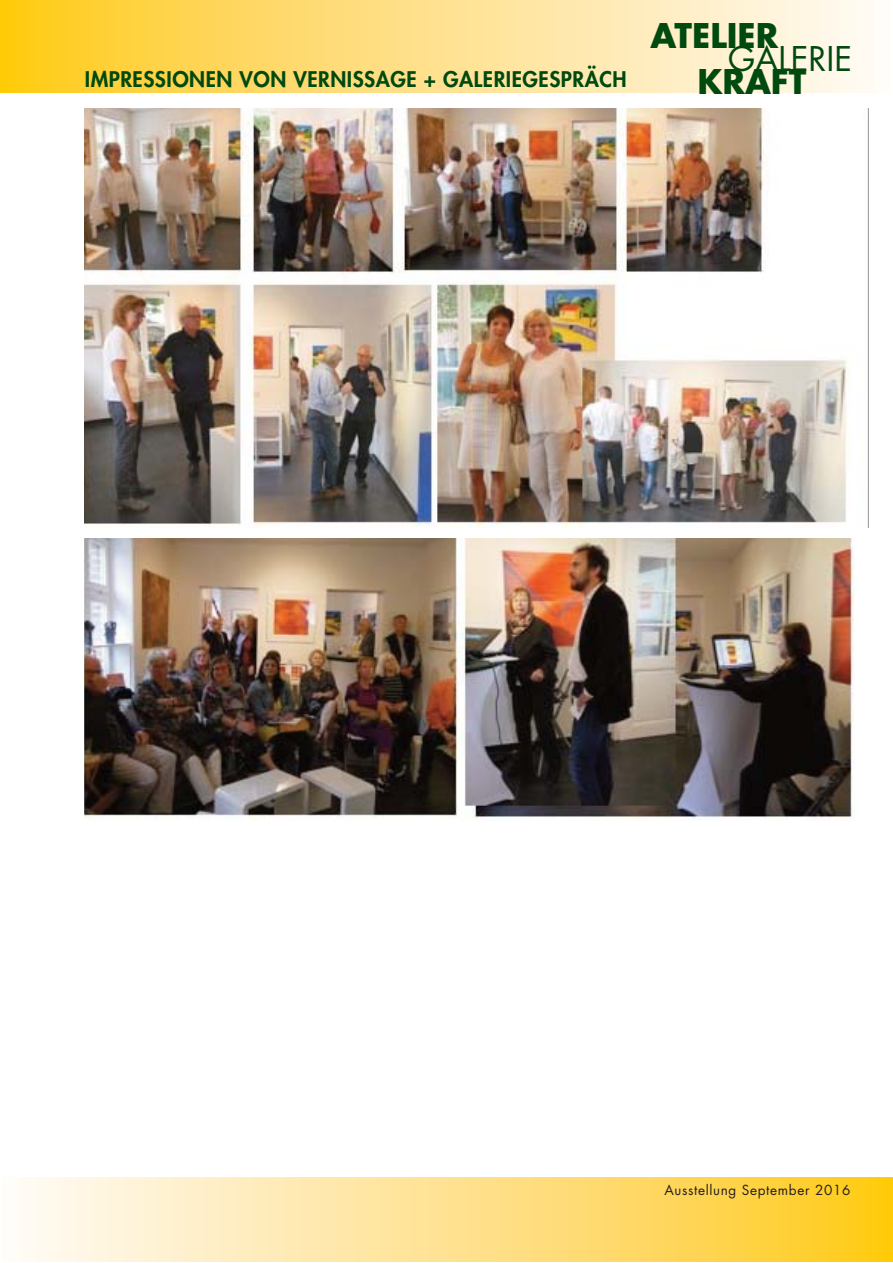
<style>
.page{position:relative;width:893px;height:1263px;background:#fff}
.page>*{position:absolute;margin:0;border:0;box-sizing:border-box;transform-origin:0 0}
.t1{font:700 33.15px "Futura";color:#00490f}
.t2{font:33.15px "Futura";color:#00490f}
.t3{font:800 21px "Futura";letter-spacing:.025em;color:#00490f}
.t4{font:13.5px "Futura";letter-spacing:.05em;color:#231f20}
</style>
<div class="page">
<img style="left:85px;top:109px;width:784px;height:418px">
<img style="left:85px;top:539px;width:769px;height:281px">
<svg style="left:0;top:0;width:874px;height:93px;background:#ffe18b"></svg>
<svg style="left:20px;top:1177px;width:872px;height:85px;background:#ffe18b"></svg>
<p class="t3" style="left:85px;top:70px;width:543px">IMPRESSIONEN VON VERNISSAGE + GALERIEGESPRÄCH</p>
<h1 class="t1" style="left:650px;top:21px;width:129px">ATELIER</h1>
<h1 class="t2" style="left:728px;top:44px;width:125px">GALERIE</h1>
<h1 class="t1" style="left:697px;top:66px;width:111px">KRAFT</h1>
<p class="t4" style="left:664px;top:1184px;width:187px">Ausstellung September 2016</p>
</div>
